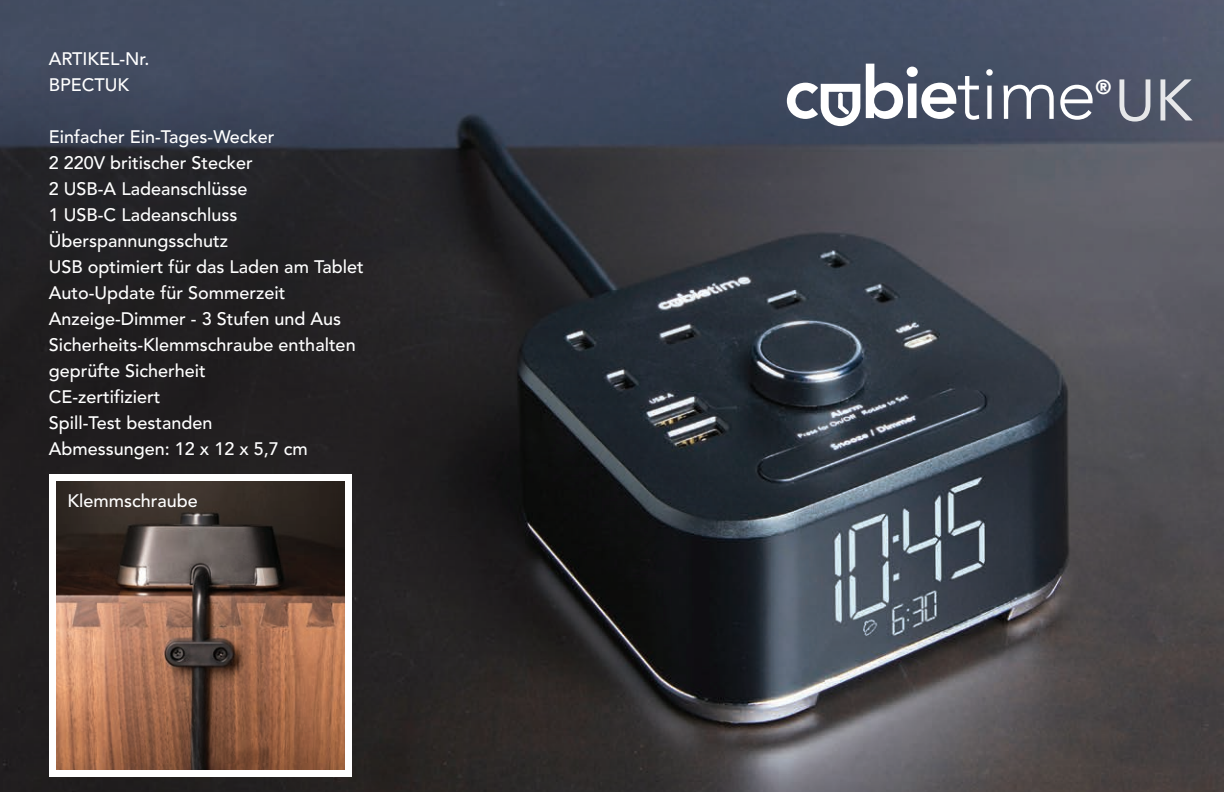
<style>
.page{position:relative;width:1224px;height:792px;background:#fff}
.page>*{position:absolute;margin:0;border:0;box-sizing:border-box;transform-origin:0 0}
.t1{font:800 72px "Avenir";color:#fff}
.t2{font:58px "Avenir";color:#e6e7e9}
.t3{font:900 20px "Avenir";color:#fff}
.t4{font:500 18px/26px "Avenir";color:#fff}
.s1{font-weight:300}
</style>
<div class="page">
<img style="left:0;top:0;width:1224px;height:792px">
<svg style="left:821px;top:84px;width:39px;height:42px"></svg>
<div style="left:49px;top:474px;width:303px;height:303px;background:#fff"></div>
<img style="left:56px;top:481px;width:289px;height:288px">
<p class="t4" style="left:49px;top:46px;width:102px">ARTIKEL-Nr.<br>BPECTUK</p>
<p class="t4" style="left:49px;top:124px;width:316px">Einfacher Ein-Tages-Wecker<br>2 220V britischer Stecker<br>2 USB-A Ladeanschlüsse<br>1 USB-C Ladeanschluss<br>Überspannungsschutz<br>USB optimiert für das Laden am Tablet<br>Auto-Update für Sommerzeit<br>Anzeige-Dimmer - 3 Stufen und Aus<br>Sicherheits-Klemmschraube enthalten geprüfte Sicherheit<br>CE-zertifiziert<br>Spill-Test bestanden<br>Abmessungen: 12 x 12 x 5,7 cm</p>
<p class="t4" style="left:68px;top:488px;width:132px">Klemmschraube</p>
<h1 class="t1" style="left:784px;top:50px;width:314px">c bie<span class="s1">time</span></h1>
<p class="t3" style="left:1095px;top:75px;width:17px">®</p>
<h2 class="t2" style="left:1115px;top:67px;width:79px">UK</h2>
</div>
